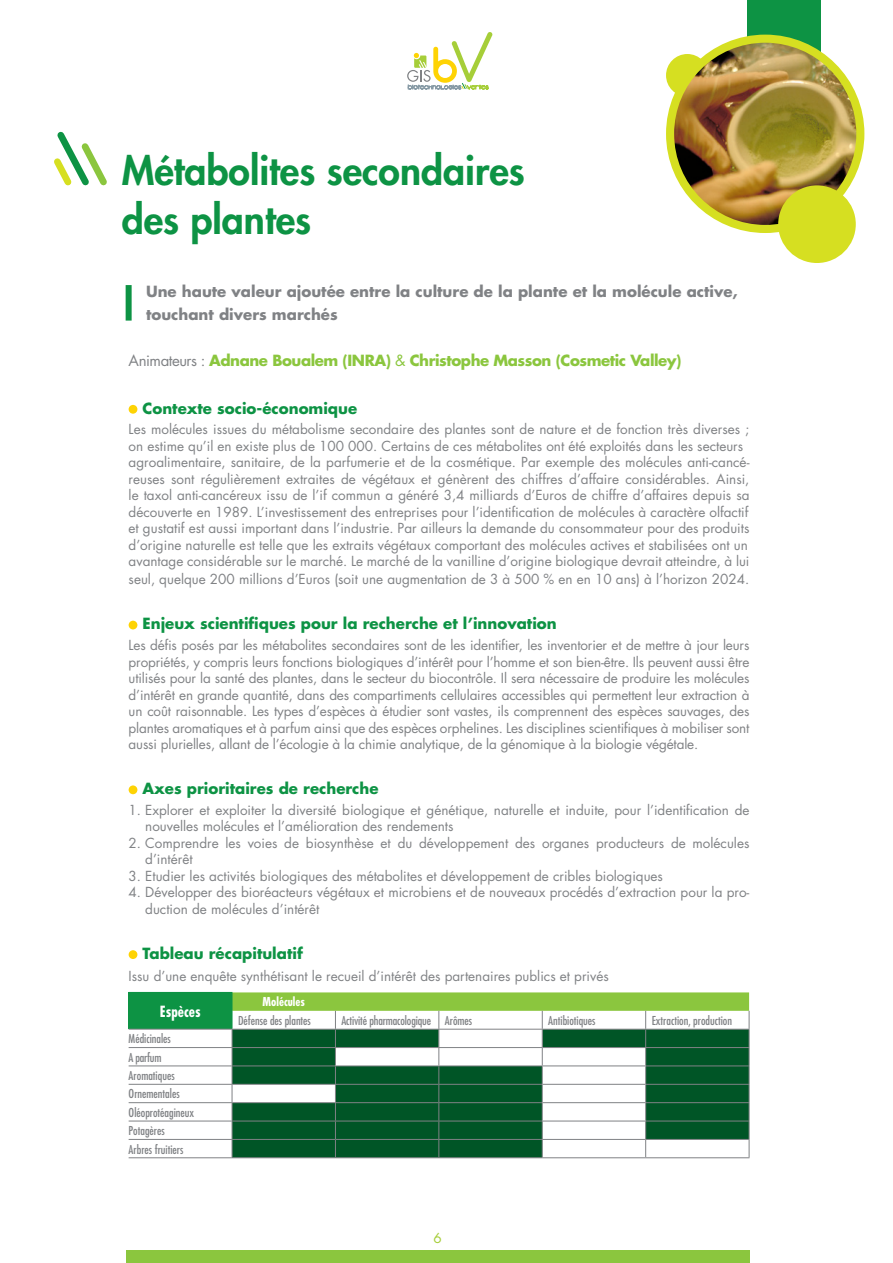
<style>
.page{position:relative;width:893px;height:1263px;background:#fff}
.page>*{position:absolute;margin:0;border:0;box-sizing:border-box;transform-origin:0 0}
.t1{font:800 39px/49.5px "Futura";color:#0d9344}
.t2{font:700 15px "Futura";color:#0d9344}
.t3{font:700 15px/22.5px "Futura";color:#808285}
.t4{font:700 15px "Futura";letter-spacing:-.03em;color:#8bc63e}
.t5{font:700 condensed 15px "Futura";color:#fff}
.t6{font:13.5px/16.5px "Futura";color:#808285}
.t7{font:13.5px "Futura";color:#a6ce39}
.t8{font:condensed 12px/18.3px "Futura";color:#808285}
.t9{font:700 condensed 12px "Futura";color:#fff}
.s1{font-weight:400;color:#808285}
.s2{font-weight:400}
</style>
<div class="page">
<div style="left:748px;top:0;width:73px;height:97px;background:#0d9344"></div>
<div style="left:666px;top:54px;width:43px;height:43px;background:#d6df21;border-radius:50%"></div>
<div style="left:129px;top:405px;width:8px;height:9px;background:#fed304;border-radius:50%"></div>
<div style="left:129px;top:621px;width:8px;height:8px;background:#fed304;border-radius:50%"></div>
<div style="left:129px;top:785px;width:8px;height:9px;background:#fed304;border-radius:50%"></div>
<div style="left:129px;top:950px;width:8px;height:9px;background:#fed304;border-radius:50%"></div>
<svg style="left:54px;top:131px;width:53px;height:55px"></svg>
<img style="left:670px;top:39px;width:190px;height:186px">
<div style="left:666px;top:35px;width:198px;height:198px;border:8px solid #d6df21;border-radius:50%"></div>
<div style="left:126px;top:285px;width:6px;height:36px;background:#0d9344"></div>
<svg style="left:407px;top:32px;width:85px;height:58px"></svg>
<div style="left:778px;top:185px;width:78px;height:78px;background:#d6df21;border-radius:50%"></div>
<div style="left:126px;top:1250px;width:623px;height:13px;background:#8bc63e"></div>
<div style="left:129px;top:992px;width:103px;height:37px;background:#0d9344"></div>
<hr style="left:129px;top:1029px;width:103px;height:1px;background:#808285">
<hr style="left:129px;top:1047px;width:103px;height:1px;background:#808285">
<hr style="left:129px;top:1065px;width:103px;height:1px;background:#808285">
<hr style="left:129px;top:1084px;width:103px;height:1px;background:#808285">
<hr style="left:129px;top:1102px;width:103px;height:1px;background:#808285">
<hr style="left:129px;top:1121px;width:103px;height:1px;background:#808285">
<hr style="left:129px;top:1139px;width:103px;height:1px;background:#808285">
<hr style="left:129px;top:1157px;width:103px;height:1px;background:#808285">
<hr style="left:232px;top:1157px;width:103px;height:1px;background:#808285">
<hr style="left:335px;top:1157px;width:104px;height:1px;background:#808285">
<hr style="left:439px;top:1157px;width:103px;height:1px;background:#808285">
<hr style="left:542px;top:1157px;width:104px;height:1px;background:#808285">
<hr style="left:646px;top:1157px;width:103px;height:1px;background:#808285">
<svg style="left:232px;top:992px;width:518px;height:165px"></svg>
<h1 class="t1" style="left:122px;top:145px;width:405px">Métabolites secondaires des plantes</h1>
<p class="t3" style="left:146px;top:280px;width:593px">Une haute valeur ajoutée entre la culture de la plante et la molécule active, touchant divers marchés</p>
<p class="t4" style="left:129px;top:350px;width:554px"><span class="s1">Animateurs :</span> Adnane Boualem (INRA) <span class="s2">&amp;</span> Christophe Masson (Cosmetic Valley)</p>
<p class="t2" style="left:143px;top:398px;width:216px">Contexte socio-économique</p>
<p class="t6" style="left:129px;top:421px;width:622px">Les molécules issues du métabolisme secondaire des plantes sont de nature et de fonction très diverses ; on estime qu’il en existe plus de 100 000. Certains de ces métabolites ont été exploités dans les secteurs agroalimentaire, sanitaire, de la parfumerie et de la cosmétique. Par exemple des molécules anti-cancé&shy;reuses sont régulièrement extraites de végétaux et génèrent des chiffres d’affaire considérables. Ainsi, le taxol anti-cancéreux issu de l’if commun a généré 3,4 milliards d’Euros de chiffre d’affaires depuis sa découverte en 1989. L’investissement des entreprises pour l’identification de molécules à caractère olfactif et gustatif est aussi important dans l’industrie. Par ailleurs la demande du consommateur pour des produits d’origine naturelle est telle que les extraits végétaux comportant des molécules actives et stabilisées ont un avantage considérable sur le marché. Le marché de la vanilline d’origine biologique devrait atteindre, à lui</p>
<p class="t6" style="left:129px;top:571px;width:622px">seul, quelque 200 millions d’Euros (soit une augmentation de 3 à 500 % en en 10 ans) à l’horizon 2024.</p>
<p class="t2" style="left:143px;top:613px;width:416px">Enjeux scientifiques pour la recherche et l’innovation</p>
<p class="t6" style="left:129px;top:637px;width:622px;text-align:justify">Les défis posés par les métabolites secondaires sont de les identifier, les inventorier et de mettre à jour leurs propriétés, y compris leurs fonctions biologiques d’intérêt pour l’homme et son bien-être. I ls peuvent aussi être utilisés pour la santé des plantes, dans le secteur du biocontrôle. Il sera nécessaire de produire les molécules d’intérêt en grande quantité, dans des compartiments cellulaires accessibles qui permettent leur extraction à un coût raisonnable. Les types d’espèces à étudier sont vastes, ils comprennent des espèces sauvages, des plantes aromatiques et à parfum ainsi que des espèces orphelines. Les disciplines scientifiques à mobiliser sont aussi plurielles, allant de l’écologie à la chimie analytique, de la génomique à la biologie végétale.</p>
<p class="t2" style="left:143px;top:778px;width:238px">Axes prioritaires de recherche</p>
<p class="t6" style="left:145px;top:801px;width:606px;text-indent:-17px">1. Explorer et exploiter la diversité biologique et génétique, naturelle et induite, pour l’identification de nouvelles molécules et l’amélioration des rendements</p>
<p class="t6" style="left:145px;top:834px;width:606px;text-indent:-17px">2. Comprendre les voies de biosynthèse et du développement des organes producteurs de molécules d’intérêt</p>
<p class="t6" style="left:129px;top:867px;width:536px">3. Etudier les activités biologiques des métabolites et développement de cribles biologiques</p>
<p class="t6" style="left:145px;top:884px;width:606px;text-indent:-17px">4. Développer des bioréacteurs végétaux et microbiens et de nouveaux procédés d’extraction pour la pro&shy;duction de molécules d’intérêt</p>
<p class="t2" style="left:143px;top:943px;width:162px">Tableau récapitulatif</p>
<p class="t6" style="left:129px;top:968px;width:482px">Issu d’une enquête synthétisant le recueil d’intérêt des partenaires publics et privés</p>
<p class="t5" style="left:160px;top:1001px;width:42px">Espèces</p>
<p class="t8" style="left:129px;top:1029px;width:67px">Médicinales<br>A parfum<br>Aromatiques<br>Ornementales<br>Oléoprotéagineux<br>Potagères<br>Arbres fruitiers</p>
<p class="t9" style="left:263px;top:994px;width:44px">Molécules</p>
<p class="t8" style="left:238px;top:1011px;width:74px">Défense des plantes</p>
<p class="t8" style="left:341px;top:1011px;width:132px">Activité pharmacologique Arômes</p>
<p class="t8" style="left:548px;top:1011px;width:49px">Antibiotiques</p>
<p class="t8" style="left:652px;top:1011px;width:82px">Extraction, production</p>
<p class="t7" style="left:433px;top:1229px;width:10px">6</p>
</div>
